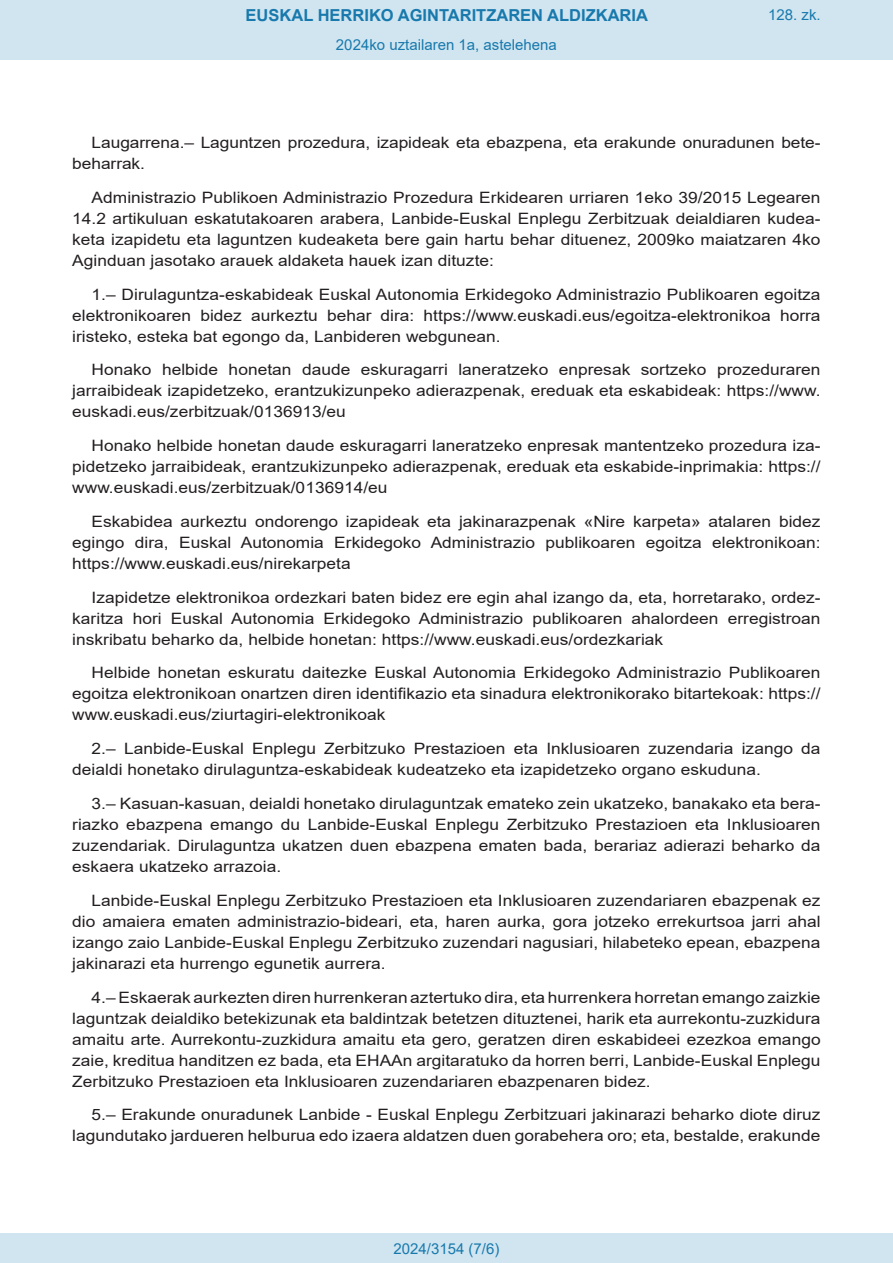
<style>
.page{position:relative;width:893px;height:1263px;background:#fff}
.page>*{position:absolute;margin:0;border:0;box-sizing:border-box;transform-origin:0 0}
.t1{font:700 16.5px "Arial";color:#1879ad}
.BOPVDetalle{font:15.6px/21px "Arial";color:#231f20;text-align:justify;scale:1.11 1}
.Paginacion_Centro{font:15px "Arial";color:#1879ad}
</style>
<div class="page">
<div style="left:0;top:0;width:893px;height:60px;background:#d0e5f0"></div>
<div style="left:0;top:1233px;width:893px;height:30px;background:#d0e5f0"></div>
<p class="t1" style="left:246px;top:3px;width:404px">EUSKAL HERRIKO AGINTARITZAREN ALDIZKARIA</p>
<p class="Paginacion_Centro" style="left:336px;top:35px;width:222px">2024ko uztailaren 1a, astelehena</p>
<p class="Paginacion_Centro" style="left:768px;top:5px;width:54px">128. zk.</p>
<p class="BOPVDetalle" style="left:72px;top:132px;width:676px;text-indent:19px">Laugarrena.– Laguntzen prozedura, izapideak eta ebazpena, eta erakunde onuradunen bete&shy;beharrak.</p>
<p class="BOPVDetalle" style="left:72px;top:187px;width:676px;text-indent:19px">Administrazio Publikoen Administrazio Prozedura Erkidearen urriaren 1eko 39/2015 Legearen 14.2 artikuluan eskatutakoaren arabera, Lanbide-Euskal Enplegu Zerbitzuak deialdiaren kudea&shy;keta izapidetu eta laguntzen kudeaketa bere gain hartu behar dituenez, 2009ko maiatzaren 4ko Aginduan jasotako arauek aldaketa hauek izan dituzte:</p>
<p class="BOPVDetalle" style="left:72px;top:284px;width:676px;text-indent:19px">1.– Dirulaguntza-eskabideak Euskal Autonomia Erkidegoko Administrazio Publikoaren egoitza elektronikoaren bidez aurkeztu behar dira: https://www.euskadi.eus/egoitza-elektronikoa horra iristeko, esteka bat egongo da, Lanbideren webgunean.</p>
<p class="BOPVDetalle" style="left:72px;top:359px;width:676px;text-indent:19px">Honako helbide honetan daude eskuragarri laneratzeko enpresak sortzeko prozeduraren jarraibideak izapidetzeko, erantzukizunpeko adierazpenak, ereduak eta eskabideak: https://www. euskadi.eus/zerbitzuak/0136913/eu</p>
<p class="BOPVDetalle" style="left:72px;top:435px;width:676px;text-indent:19px">Honako helbide honetan daude eskuragarri laneratzeko enpresak mantentzeko prozedura iza&shy;pidetzeko jarraibideak, erantzukizunpeko adierazpenak, ereduak eta eskabide-inprimakia: https:// www.euskadi.eus/zerbitzuak/0136914/eu</p>
<p class="BOPVDetalle" style="left:72px;top:511px;width:676px;text-indent:19px">Eskabidea aurkeztu ondorengo izapideak eta jakinarazpenak «Nire karpeta» atalaren bidez egingo dira, Euskal Autonomia Erkidegoko Administrazio publikoaren egoitza elektronikoan: https://www.euskadi.eus/nirekarpeta</p>
<p class="BOPVDetalle" style="left:72px;top:587px;width:676px;text-indent:19px">Izapidetze elektronikoa ordezkari baten bidez ere egin ahal izango da, eta, horretarako, ordez&shy;karitza hori Euskal Autonomia Erkidegoko Administrazio publikoaren ahalordeen erregistroan inskribatu beharko da, helbide honetan: https://www.euskadi.eus/ordezkariak</p>
<p class="BOPVDetalle" style="left:72px;top:662px;width:676px;text-indent:19px">Helbide honetan eskuratu daitezke Euskal Autonomia Erkidegoko Administrazio Publikoaren egoitza elektronikoan onartzen diren identifikazio eta sinadura elektronikorako bitartekoak: https:// www.euskadi.eus/ziurtagiri-elektronikoak</p>
<p class="BOPVDetalle" style="left:72px;top:738px;width:676px;text-indent:19px">2.– Lanbide-Euskal Enplegu Zerbitzuko Prestazioen eta Inklusioaren zuzendaria izango da deialdi honetako dirulaguntza-eskabideak kudeatzeko eta izapidetzeko organo eskuduna.</p>
<p class="BOPVDetalle" style="left:72px;top:793px;width:676px;text-indent:19px">3.– Kasuan-kasuan, deialdi honetako dirulaguntzak emateko zein ukatzeko, banakako eta bera&shy;riazko ebazpena emango du Lanbide-Euskal Enplegu Zerbitzuko Prestazioen eta Inklusioaren zuzendariak. Dirulaguntza ukatzen duen ebazpena ematen bada, berariaz adierazi beharko da eskaera ukatzeko arrazoia.</p>
<p class="BOPVDetalle" style="left:72px;top:890px;width:676px;text-indent:19px">Lanbide-Euskal Enplegu Zerbitzuko Prestazioen eta Inklusioaren zuzendariaren ebazpenak ez dio amaiera ematen administrazio-bideari, eta, haren aurka, gora jotzeko errekurtsoa jarri ahal izango zaio Lanbide-Euskal Enplegu Zerbitzuko zuzendari nagusiari, hilabeteko epean, ebazpena jakinarazi eta hurrengo egunetik aurrera.</p>
<p class="BOPVDetalle" style="left:72px;top:986px;width:676px;text-indent:19px">4.– Eskaerak aurkezten diren hurrenkeran aztertuko dira, eta hurrenkera horretan emango zaizkie laguntzak deialdiko betekizunak eta baldintzak betetzen dituztenei, harik eta aurrekontu-zuzkidura amaitu arte. Aurrekontu-zuzkidura amaitu eta gero, geratzen diren eskabideei ezezkoa emango zaie, kreditua handitzen ez bada, eta EHAAn argitaratuko da horren berri, Lanbide-Euskal Enplegu Zerbitzuko Prestazioen eta Inklusioaren zuzendariaren ebazpenaren bidez.</p>
<p class="BOPVDetalle" style="left:72px;top:1104px;width:676px;text-align:right">5.– Erakunde onuradunek Lanbide - Euskal Enplegu Zerbitzuari jakinarazi beharko diote diruz lagundutako jardueren helburua edo izaera aldatzen duen gorabehera oro; eta, bestalde, erakunde</p>
<p class="Paginacion_Centro" style="left:393px;top:1238px;width:107px">2024/3154 (7/6)</p>
</div>
